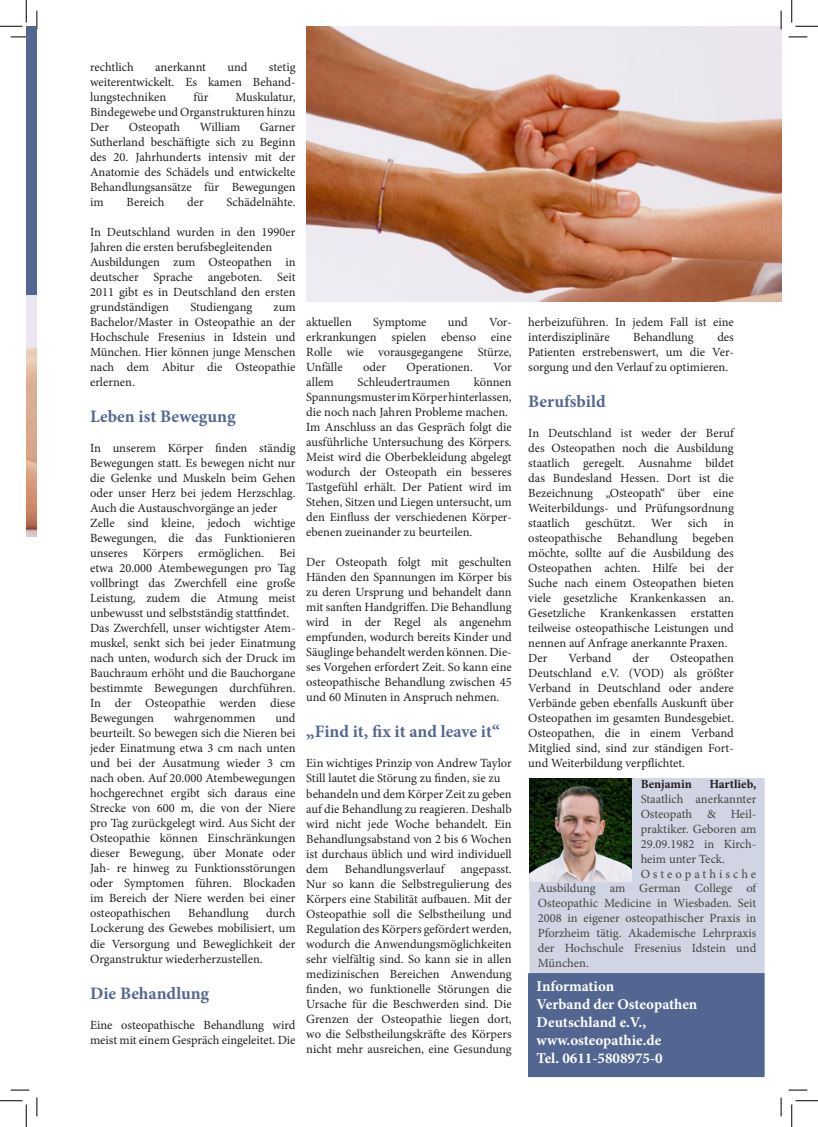
<style>
.page{position:relative;width:818px;height:1127px;background:#fff}
.page>*{position:absolute;margin:0;border:0;box-sizing:border-box;transform-origin:0 0}
.t1{font:700 17.5px "Minion Pro";color:#536692}
.t2{font:700 15px "Minion Pro";color:#fff}
.t3{font:12.5px/15px "Minion Pro";color:#231f20;text-align:justify}
.t4{font:12.5px/14.9px "Minion Pro";color:#444;text-align:justify}
.t5{font:700 12.5px "Minion Pro";color:#231f20}
.s1{font-weight:700;color:#231f20}
</style>
<div class="page">
<div style="left:26px;top:26px;width:11px;height:270px;background:#536692"></div>
<img style="left:26px;top:296px;width:11px;height:240px">
<img style="left:306px;top:26px;width:475px;height:275px">
<img style="left:529px;top:778px;width:103px;height:103px">
<div style="left:633px;top:778px;width:131px;height:103px;background:#d1d4e3"></div>
<div style="left:632px;top:777px;width:133px;height:104px;border:1px solid #d1d4e3"></div>
<div style="left:530px;top:882px;width:234px;height:90px;background:#d1d4e3"></div>
<div style="left:529px;top:881px;width:236px;height:91px;border:1px solid #d1d4e3"></div>
<div style="left:529px;top:973px;width:235px;height:103px;background:#536692"></div>
<div style="left:528px;top:972px;width:237px;height:104px;border:1px solid #536692"></div>
<svg style="left:11px;top:36px;width:18px;height:2px"></svg>
<svg style="left:788px;top:36px;width:19px;height:2px"></svg>
<svg style="left:11px;top:1089px;width:18px;height:1px"></svg>
<svg style="left:788px;top:1089px;width:19px;height:1px"></svg>
<svg style="left:36px;top:11px;width:2px;height:18px"></svg>
<svg style="left:36px;top:1097px;width:2px;height:18px"></svg>
<svg style="left:780px;top:11px;width:2px;height:18px"></svg>
<svg style="left:780px;top:1097px;width:2px;height:18px"></svg>
<svg style="left:0;top:0;width:27px;height:27px"></svg>
<svg style="left:0;top:1100px;width:27px;height:26px"></svg>
<svg style="left:791px;top:0;width:27px;height:27px"></svg>
<svg style="left:791px;top:1100px;width:27px;height:26px"></svg>
<p class="t3" style="left:90px;top:59px;width:45px">rechtlich</p>
<p class="t3" style="left:155px;top:59px;width:52px">anerkannt</p>
<p class="t3" style="left:227px;top:59px;width:22px">und</p>
<p class="t3" style="left:90px;top:59px;width:207px;text-indent:179px">stetig weiterentwickelt. Es kamen Behand&shy;lungstechniken</p>
<p class="t3" style="left:90px;top:89px;width:207px;text-align:right">Muskulatur,<br>Bindegewebe und Organstrukturen hinzu</p>
<p class="t3" style="left:90px;top:119px;width:21px">Der</p>
<p class="t3" style="left:129px;top:119px;width:53px">Osteopath</p>
<p class="t3" style="left:200px;top:119px;width:42px">William</p>
<p class="t3" style="left:193px;top:89px;width:17px">für</p>
<p class="t3" style="left:90px;top:119px;width:207px;text-indent:170px">Garner Sutherland beschäftigte sich zu Beginn des 20. Jahrhunderts intensiv mit der Anatomie des Schädels und entwickelte Behandlungsansätze für Bewegungen im</p>
<p class="t3" style="left:126px;top:194px;width:39px">Bereich</p>
<p class="t3" style="left:187px;top:194px;width:18px">der</p>
<p class="t3" style="left:226px;top:194px;width:71px">Schädelnähte.</p>
<p class="t3" style="left:90px;top:224px;width:207px">In Deutschland wurden in den 1990er<br>Jahren die ersten berufsbegleitenden</p>
<p class="t3" style="left:90px;top:254px;width:207px">Ausbildungen zum Osteopathen in deutscher Sprache angeboten. Seit 2011 gibt es in Deutschland den ersten grundständigen</p>
<p class="t3" style="left:190px;top:299px;width:63px">Studiengang</p>
<p class="t3" style="left:90px;top:299px;width:207px;text-indent:183px">zum Bachelor/Master in Osteopathie an der Hochschule Fresenius in Idstein und München. Hier können junge Menschen nach dem Abitur die Osteopathie erlernen.</p>
<p class="t1" style="left:90px;top:404px;width:147px">Leben ist Bewegung</p>
<p class="t3" style="left:90px;top:440px;width:207px">In unserem Körper finden ständig Bewegungen statt. Es bewegen nicht nur die Gelenke und Muskeln beim Gehen oder unser Herz bei jedem Herzschlag.<br>Auch die Austauschvorgänge an jeder</p>
<p class="t3" style="left:90px;top:515px;width:207px">Zelle sind kleine, jedoch wichtige Bewegungen, die das Funktionieren unseres Körpers ermöglichen. Bei etwa 20.000 Atembewegungen pro Tag vollbringt das Zwerchfell eine große Leistung, zudem die Atmung meist unbewusst und selbstständig stattfindet.</p>
<p class="t3" style="left:90px;top:620px;width:207px">Das Zwerchfell, unser wichtigster Atem&shy;muskel, senkt sich bei jeder Einatmung nach unten, wodurch sich der Druck im Bauchraum erhöht und die Bauchorgane bestimmte Bewegungen durchführen.<br>In der Osteopathie werden diese Bewegungen</p>
<p class="t3" style="left:90px;top:710px;width:207px;text-indent:185px">und beurteilt. So bewegen sich die Nieren bei jeder Einatmung etwa 3 cm nach unten und bei der Ausatmung wieder 3 cm nach oben. Auf 20.000 Atembewegungen hochgerechnet ergibt sich daraus eine Strecke von 600 m, die von der Niere pro Tag zurückgelegt wird. Aus Sicht der Osteopathie können Einschränkungen dieser Bewegung, über Monate oder Jah- re hinweg zu Funktionsstörungen oder Symptomen führen. Blockaden im Bereich der Niere werden bei einer osteopathischen</p>
<p class="t3" style="left:174px;top:710px;width:83px">wahrgenommen</p>
<p class="t3" style="left:90px;top:905px;width:207px;text-indent:176px">durch Lockerung des Gewebes mobilisiert, um die Versorgung und Beweglichkeit der Organstruktur wiederherzustellen.</p>
<p class="t1" style="left:90px;top:980px;width:121px">Die Behandlung</p>
<p class="t3" style="left:90px;top:1016px;width:207px">Eine osteopathische Behandlung wird meist mit einem Gespräch eingeleitet. Die</p>
<p class="t3" style="left:188px;top:905px;width:62px">Behandlung</p>
<p class="t3" style="left:306px;top:314px;width:47px">aktuellen</p>
<p class="t3" style="left:373px;top:314px;width:55px">Symptome</p>
<p class="t3" style="left:448px;top:314px;width:22px">und</p>
<p class="t3" style="left:306px;top:314px;width:207px;text-indent:183px">Vor&shy;erkrankungen spielen ebenso eine Rolle wie vorausgegangene Stürze, Unfälle</p>
<p class="t3" style="left:363px;top:359px;width:25px">oder</p>
<p class="t3" style="left:406px;top:359px;width:68px">Operationen.</p>
<p class="t3" style="left:493px;top:359px;width:20px">Vor</p>
<p class="t3" style="left:306px;top:374px;width:207px;text-indent:167px">können Spannungsmuster im Körper hinterlassen, die noch nach Jahren Probleme machen.</p>
<p class="t3" style="left:306px;top:419px;width:207px">Im Anschluss an das Gespräch folgt die ausführliche Untersuchung des Körpers.<br>Meist wird die Oberbekleidung abgelegt wodurch der Osteopath ein besseres Tastgefühl erhält. Der Patient wird im Stehen, Sitzen und Liegen untersucht, um den Einfluss der verschiedenen Körper&shy;ebenen zueinander zu beurteilen.</p>
<p class="t3" style="left:306px;top:554px;width:207px">Der Osteopath folgt mit geschulten Händen den Spannungen im Körper bis zu deren Ursprung und behandelt dann mit sanften Handgriffen. Die Behandlung wird in der Regel als angenehm empfunden, wodurch bereits Kinder und Säuglinge behandelt werden können. Die&shy;ses Vorgehen erfordert Zeit. So kann eine osteopathische Behandlung zwischen 45 und 60 Minuten in Anspruch nehmen.</p>
<p class="t1" style="left:306px;top:719px;width:195px">„Find it, fix it and leave it“</p>
<p class="t3" style="left:306px;top:755px;width:207px">Ein wichtiges Prinzip von Andrew Taylor<br>Still lautet die Störung zu finden, sie zu</p>
<p class="t3" style="left:306px;top:785px;width:207px">behandeln und dem Körper Zeit zu geben auf die Behandlung zu reagieren. Deshalb wird nicht jede Woche behandelt. Ein Behandlungsabstand von 2 bis 6 Wochen ist durchaus üblich und wird individuell dem</p>
<p class="t3" style="left:306px;top:374px;width:29px">allem</p>
<p class="t3" style="left:357px;top:374px;width:94px">Schleudertraumen</p>
<p class="t3" style="left:345px;top:860px;width:101px">Behandlungsverlauf</p>
<p class="t3" style="left:306px;top:860px;width:207px;text-indent:155px">angepasst.<br>Nur so kann die Selbstregulierung des Körpers eine Stabilität aufbauen. Mit der Osteopathie soll die Selbstheilung und Regulation des Körpers gefördert werden, wodurch die Anwendungsmöglichkeiten sehr vielfältig sind. So kann sie in allen medizinischen Bereichen Anwendung finden, wo funktionelle Störungen die Ursache für die Beschwerden sind. Die Grenzen der Osteopathie liegen dort, wo die Selbstheilungskräfte des Körpers nicht mehr ausreichen, eine Gesundung</p>
<p class="t3" style="left:528px;top:314px;width:207px">herbeizuführen. In jedem Fall ist eine interdisziplinäre</p>
<p class="t3" style="left:528px;top:329px;width:207px;text-indent:189px">des Patienten erstrebenswert, um die Ver&shy;sorgung und den Verlauf zu optimieren.</p>
<p class="t1" style="left:528px;top:389px;width:79px">Berufsbild</p>
<p class="t3" style="left:528px;top:425px;width:207px">In Deutschland ist weder der Beruf des Osteopathen noch die Ausbildung staatlich geregelt. Ausnahme bildet das Bundesland Hessen. Dort ist die Bezeichnung „Osteopath“ über eine Weiterbildungs- und Prüfungsordnung staatlich</p>
<p class="t3" style="left:633px;top:329px;width:62px">Behandlung</p>
<p class="t3" style="left:586px;top:515px;width:51px">geschützt.</p>
<p class="t3" style="left:651px;top:515px;width:22px">Wer</p>
<p class="t3" style="left:688px;top:515px;width:21px">sich</p>
<p class="t3" style="left:528px;top:515px;width:207px;text-indent:195px">in osteopathische Behandlung begeben möchte, sollte auf die Ausbildung des Osteopathen achten. Hilfe bei der Suche nach einem Osteopathen bieten viele gesetzliche Krankenkassen an.<br>Gesetzliche Krankenkassen erstatten teilweise osteopathische Leistungen und nennen auf Anfrage anerkannte Praxen.</p>
<p class="t3" style="left:528px;top:650px;width:21px">Der</p>
<p class="t3" style="left:569px;top:650px;width:44px">Verband</p>
<p class="t3" style="left:632px;top:650px;width:18px">der</p>
<p class="t3" style="left:528px;top:650px;width:207px;text-indent:142px">Osteopathen Deutschland e.V. (VOD) als größter Verband in Deutschland oder andere Verbände geben ebenfalls Auskunft über Osteopathen im gesamten Bundesgebiet.<br>Osteopathen, die in einem Verband Mitglied sind, sind zur ständigen Fort&shy;und Weiterbildung verpflichtet.</p>
<p class="t4" style="left:641px;top:776px;width:117px;text-indent:69px"><span class="s1">Hartlieb, </span>Staatlich anerkannter Osteopath &amp; Heil&shy;praktiker. Geboren am 29.09.1982 in Kirch&shy;heim unter Teck.</p>
<p class="t4" style="left:538px;top:866px;width:220px;text-indent:103px">Osteopathische Ausbildung am German College of Osteopathic Medicine in Wiesbaden. Seit 2008 in eigener osteopathischer Praxis in Pforzheim tätig. Akademische Lehrpraxis der Hochschule Fresenius Idstein und München.</p>
<p class="t2" style="left:537px;top:975px;width:79px">Information</p>
<p class="t2" style="left:537px;top:993px;width:162px">Verband der Osteopathen</p>
<p class="t2" style="left:537px;top:1011px;width:111px">Deutschland e.V.,</p>
<p class="t2" style="left:537px;top:1029px;width:126px">www.osteopathie.de</p>
<p class="t2" style="left:537px;top:1047px;width:128px">Tel. 0611-5808975-0</p>
<p class="t5" style="left:641px;top:775px;width:53px">Benjamin</p>
</div>
